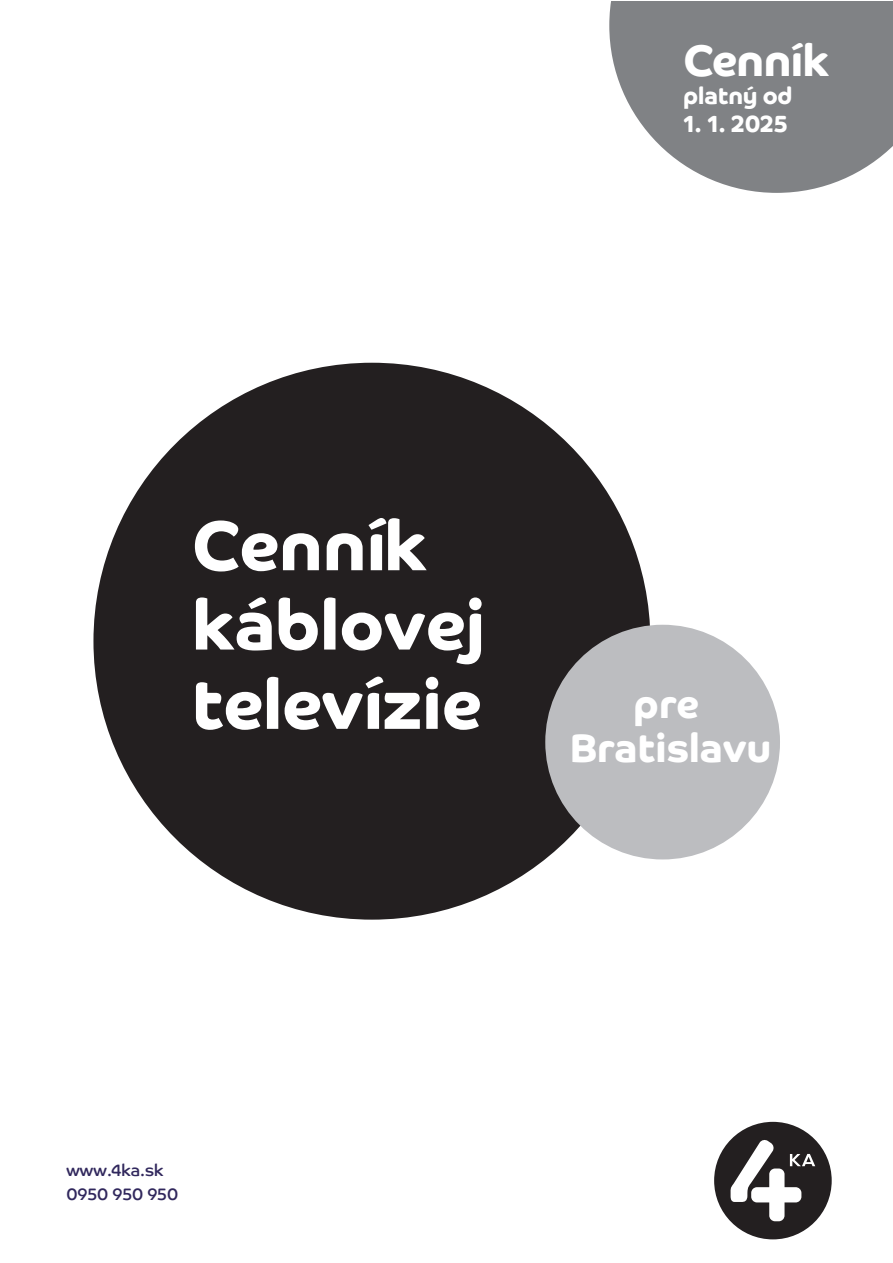
<style>
.page{position:relative;width:893px;height:1263px;background:#fff}
.page>*{position:absolute;margin:0;border:0;box-sizing:border-box;transform-origin:0 0}
.t1{font:700 70.65px/79.3px "Co Headline";color:#fff}
.t2{font:700 44.25px "Co Headline";letter-spacing:-.005em;color:#fff}
.t3{font:700 39.75px/43.3px "Co Headline";color:#fff;text-align:center}
.t4{font:700 23.55px "Co Headline";letter-spacing:-.005em;color:#fff}
.t5{font:16.65px "Co Headline";color:#31285d}
</style>
<div class="page">
<div style="left:93px;top:363px;width:557px;height:557px;background:#231f20;border-radius:50%"></div>
<div style="left:545px;top:625px;width:235px;height:234px;background:#bcbdc0;border-radius:50%"></div>
<div style="left:714px;top:1122px;width:118px;height:117px;background:#231f20;border-radius:50%"></div>
<svg style="left:730px;top:1139px;width:85px;height:82px"></svg>
<svg style="left:609px;top:1px;width:284px;height:192px;background:#929396"></svg>
<p class="t2" style="left:683px;top:34px;width:148px">Cenník</p>
<p class="t4" style="left:683px;top:82px;width:110px">platný od</p>
<p class="t4" style="left:683px;top:110px;width:106px">1. 1. 2025</p>
<p class="t1" style="left:192px;top:506px;width:295px">Cenník káblovej televízie</p>
<p class="t3" style="left:570px;top:683px;width:203px">pre<br>Bratislavu</p>
<p class="t5" style="left:66px;top:1160px;width:99px">www.4ka.sk</p>
<p class="t5" style="left:66px;top:1184px;width:113px">0950 950 950</p>
</div>
